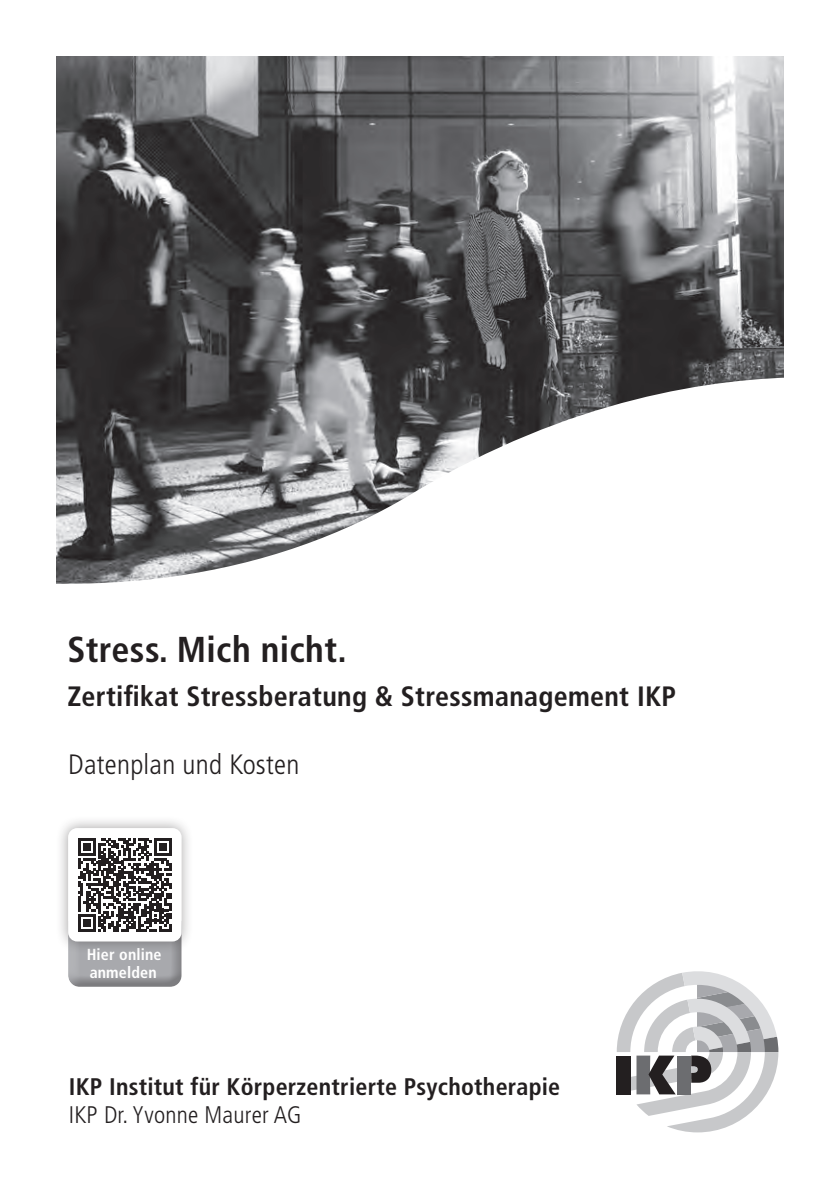
<style>
.page{position:relative;width:840px;height:1191px;background:#fff}
.page>*{position:absolute;margin:0;border:0;box-sizing:border-box;transform-origin:0 0}
.t1{font:700 condensed 36px "Frutiger";letter-spacing:.01em;color:#231f20}
.t2{font:700 condensed 28px "Frutiger";letter-spacing:.01em;color:#231f20}
.t3{font:300 condensed 28px "Frutiger";letter-spacing:.01em;color:#231f20}
.t4{font:700 condensed 24px "Frutiger";letter-spacing:.01em;color:#231f20}
.t5{font:300 condensed 24px "Frutiger";letter-spacing:.01em;color:#231f20}
.t6{font:700 condensed 16px/18px "Frutiger";letter-spacing:.01em;color:#fff}
</style>
<div class="page">
<img style="left:57px;top:57px;width:725px;height:320px">
<svg style="left:56px;top:377px;width:728px;height:207px"></svg>
<svg style="left:616px;top:971px;width:162px;height:161px"></svg>
<div style="left:67px;top:920px;width:118px;height:69px;background:#231f20;opacity:.3"></div>
<div style="left:56px;top:815px;width:138px;height:139px;background:#231f20;opacity:.4"></div>
<div style="left:68px;top:828px;width:113px;height:113px;background:#fff;border-radius:9px"></div>
<svg style="left:68px;top:838px;width:113px;height:148px"></svg>
<p class="t1" style="left:67px;top:628px;width:281px">Stress. Mich nicht.</p>
<p class="t2" style="left:67px;top:680px;width:610px">Zertifikat Stressberatung &amp; Stressmanagement IKP</p>
<p class="t3" style="left:68px;top:748px;width:232px">Datenplan und Kosten</p>
<p class="t6" style="left:87px;top:945px;width:76px">Hier online anmelden</p>
<p class="t4" style="left:69px;top:1072px;width:492px">IKP Institut für Körperzentrierte Psychotherapie</p>
<p class="t5" style="left:69px;top:1100px;width:234px">IKP Dr. Yvonne Maurer AG</p>
</div>
